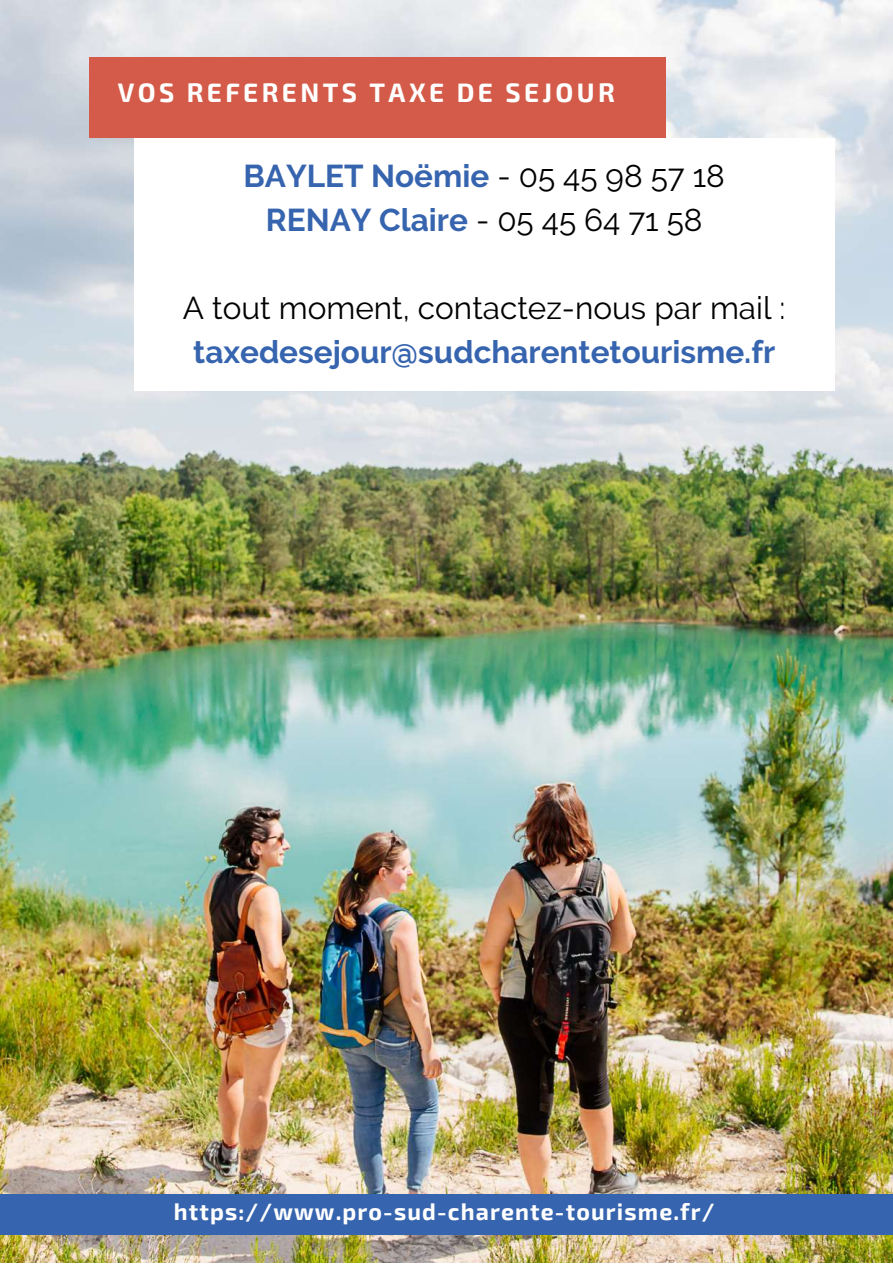
<style>
.page{position:relative;width:893px;height:1264px;background:#fff}
.page>*{position:absolute;margin:0;border:0;box-sizing:border-box;transform-origin:0 0}
.t1{font:700 31.5px/43.8px "Raleway";color:#3664ae;text-align:center}
.t2{font:31.5px "Raleway";color:#000}
.t3{font:700 26.1px "Exo 2";letter-spacing:.13em;color:#fff}
.t4{font:700 23.1px "Exo 2";letter-spacing:.05em;color:#fff}
.s1{font-weight:400;color:#000}
</style>
<div class="page">
<img style="left:0;top:0;width:892px;height:1262px">
<div style="left:134px;top:138px;width:700px;height:252px;background:#fff"></div>
<div style="left:89px;top:57px;width:576px;height:80px;background:#d45b49"></div>
<div style="left:0;top:1194px;width:892px;height:40px;background:#3664ae"></div>
<p class="t3" style="left:118px;top:76px;width:498px">VOS REFERENTS TAXE DE SEJOUR</p>
<p class="t1" style="left:243px;top:154px;width:483px">BAYLET Noëmie <span class="s1">- 05 45 98 57 18<br></span>RENAY Claire <span class="s1">- 05 45 64 71 58</span></p>
<p class="t2" style="left:183px;top:289px;width:604px">A tout moment, contactez-nous par mail :</p>
<p class="t1" style="left:193px;top:330px;width:583px">taxedesejour@sudcharentetourisme.fr</p>
<p class="t4" style="left:174px;top:1196px;width:542px">https://www.pro-sud-charente-tourisme.fr/</p>
</div>
